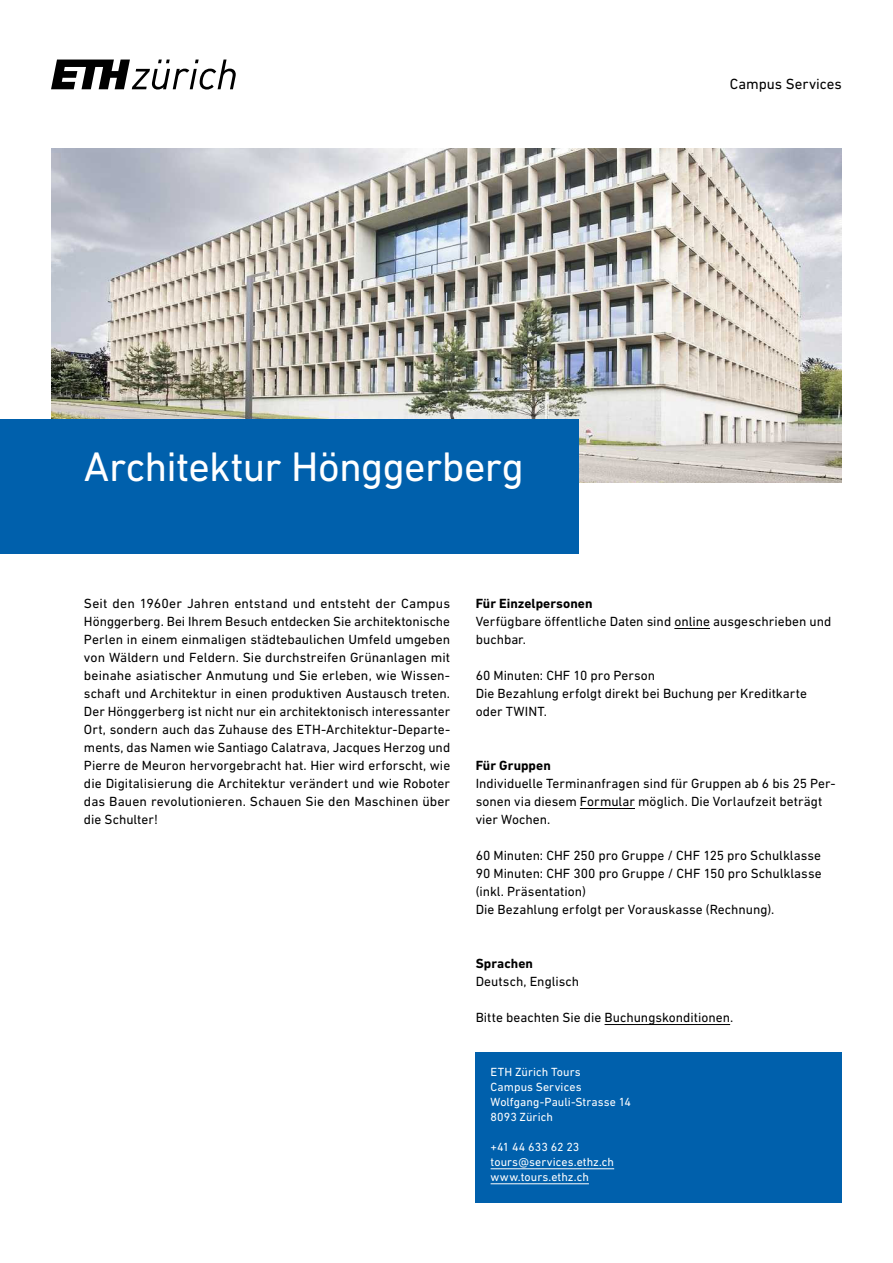
<style>
.page{position:relative;width:893px;height:1263px;background:#fff}
.page>*{position:absolute;margin:0;border:0;box-sizing:border-box;transform-origin:0 0}
.t1{font:42px "DIN Next W1 G";letter-spacing:-.02em;color:#fff}
.t2{font:15px "DIN Next W1 G";color:#000}
.t3{font:13.5px/18px "DIN Next W1 G";color:#000}
.t4{font:700 13.5px "DIN Next W1 G";letter-spacing:.005em;color:#000}
.t5{font:12px/15px "DIN Next W1 G";letter-spacing:.005em;color:#fff}
</style>
<div class="page">
<svg style="left:51px;top:60px;width:185px;height:30px"></svg>
<img style="left:51px;top:149px;width:791px;height:333px">
<div style="left:0;top:419px;width:578px;height:135px;background:#0060ac"></div>
<hr style="left:674px;top:628px;width:36px;height:1px;background:#000">
<hr style="left:580px;top:808px;width:55px;height:1px;background:#000">
<hr style="left:605px;top:1024px;width:125px;height:1px;background:#000">
<div style="left:476px;top:1052px;width:366px;height:151px;background:#0060ac"></div>
<hr style="left:491px;top:1168px;width:123px;height:1px;background:#fff">
<hr style="left:491px;top:1183px;width:98px;height:1px;background:#fff">
<h1 class="t1" style="left:84px;top:442px;width:441px">Architektur Hönggerberg</h1>
<p class="t2" style="left:730px;top:76px;width:113px">Campus Services</p>
<p class="t3" style="left:84px;top:594px;width:368px;text-align:justify">Seit den 1960er Jahren entstand und entsteht der Campus Hönggerberg. Bei Ihrem Besuch entdecken Sie architektonische Perlen in einem einmaligen städtebaulichen Umfeld umgeben von Wäldern und Feldern. Sie durchstreifen Grünanlagen mit beinahe asiatischer Anmutung und Sie erleben, wie Wissen&shy;schaft und Architektur in einen produktiven Austausch treten.<br>Der Hönggerberg ist nicht nur ein architektonisch interessanter Ort, sondern auch das Zuhause des ETH-Architektur-Departe&shy;ments, das Namen wie Santiago Calatrava, Jacques Herzog und Pierre de Meuron hervorgebracht hat. Hier wird erforscht, wie die Digitalisierung die Architektur verändert und wie Roboter das Bauen revolutionieren. Schauen Sie den Maschinen über die Schulter!</p>
<p class="t4" style="left:476px;top:596px;width:118px">Für Einzelpersonen</p>
<p class="t3" style="left:476px;top:612px;width:357px">Verfügbare öffentliche Daten sind online ausgeschrieben und buchbar.</p>
<p class="t3" style="left:476px;top:666px;width:333px">60 Minuten: CHF 10 pro Person<br>Die Bezahlung erfolgt direkt bei Buchung per Kreditkarte oder TWINT.</p>
<p class="t4" style="left:476px;top:757px;width:77px">Für Gruppen</p>
<p class="t3" style="left:476px;top:774px;width:361px">Individuelle Terminanfragen sind für Gruppen ab 6 bis 25 Per&shy;sonen via diesem Formular möglich. Die Vorlaufzeit beträgt vier Wochen.</p>
<p class="t3" style="left:476px;top:846px;width:347px">60 Minuten: CHF 250 pro Gruppe / CHF 125 pro Schulklasse 90 Minuten: CHF 300 pro Gruppe / CHF 150 pro Schulklasse (inkl. Präsentation)<br>Die Bezahlung erfolgt per Vorauskasse (Rechnung).</p>
<p class="t4" style="left:476px;top:955px;width:59px">Sprachen</p>
<p class="t3" style="left:476px;top:972px;width:105px">Deutsch, Englisch</p>
<p class="t3" style="left:476px;top:1008px;width:259px">Bitte beachten Sie die Buchungskonditionen.</p>
<p class="t5" style="left:491px;top:1065px;width:142px">ETH Zürich Tours<br>Campus Services<br>Wolfgang-Pauli-Strasse 14<br>8093 Zürich</p>
<p class="t5" style="left:491px;top:1140px;width:125px">+41 44 633 62 23 tours@services.ethz.ch www.tours.ethz.ch</p>
</div>
